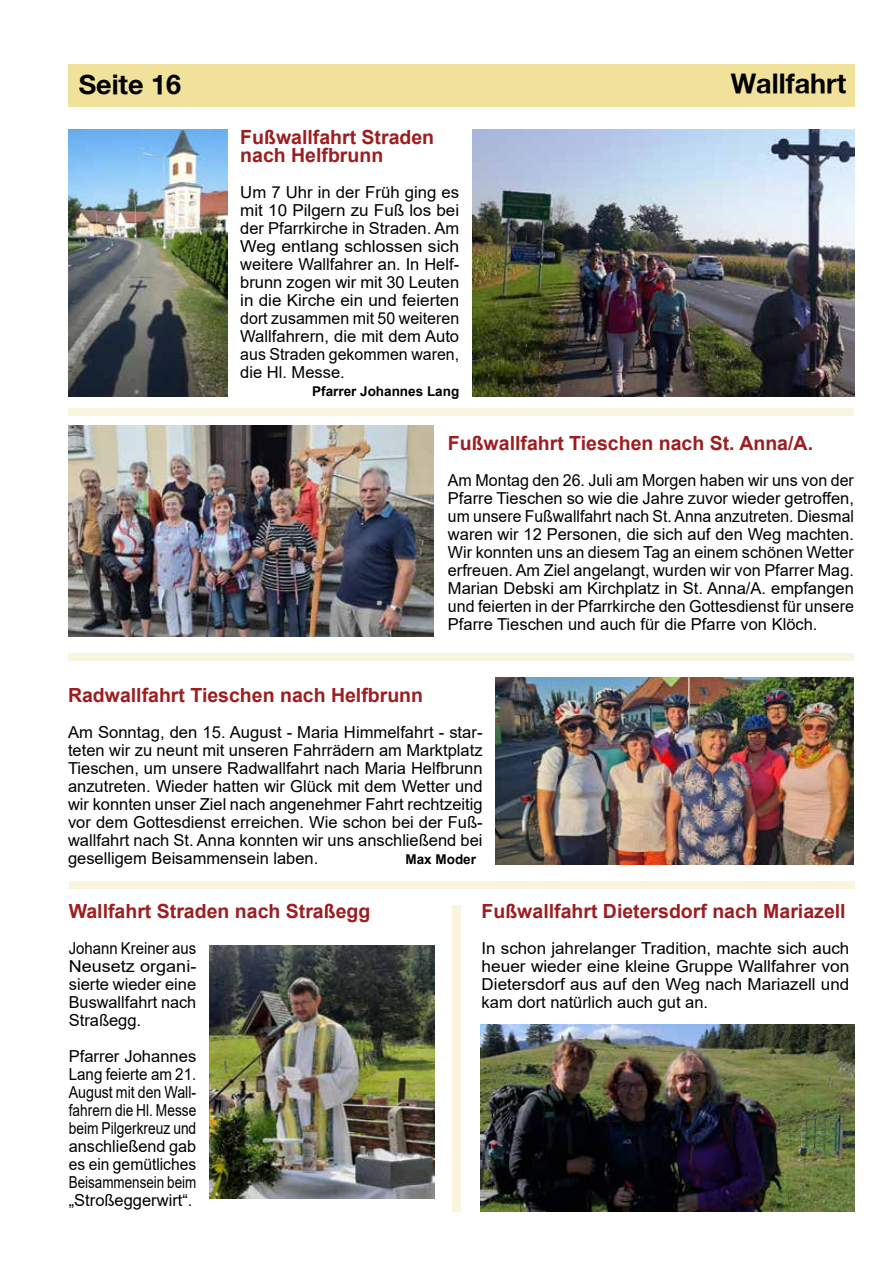
<style>
.page{position:relative;width:893px;height:1263px;background:#fff}
.page>*{position:absolute;margin:0;border:0;box-sizing:border-box;transform-origin:0 0}
.t1{font:700 27px "Helvetica Neue";color:#000}
.t2{font:700 19.5px/18px "Arial";color:#9d1d20}
.t3{font:16.5px/18px "Arial";color:#000;text-align:justify}
.t4{font:16.5px/18px "Arial";color:#000;text-align:justify;scale:.9 1}
.t5{font:700 13.5px "Arial";color:#000}
</style>
<div class="page">
<div style="left:68px;top:64px;width:787px;height:42px;background:#f1e29b"></div>
<img style="left:68px;top:130px;width:159px;height:266px">
<img style="left:68px;top:426px;width:366px;height:211px">
<img style="left:495px;top:678px;width:359px;height:186px">
<img style="left:472px;top:130px;width:383px;height:266px">
<img style="left:209px;top:945px;width:225px;height:253px">
<img style="left:480px;top:1025px;width:375px;height:187px">
<div style="left:68px;top:409px;width:786px;height:7px;background:#f9f4dd"></div>
<div style="left:68px;top:653px;width:786px;height:8px;background:#f9f4dd"></div>
<div style="left:69px;top:881px;width:786px;height:8px;background:#f9f4dd"></div>
<div style="left:452px;top:905px;width:9px;height:307px;background:#f9f4dd"></div>
<h1 class="t1" style="left:79px;top:68px;width:104px">Seite 16</h1>
<p class="t2" style="left:240px;top:128px;width:195px">Fußwallfahrt Straden nach Helfbrunn</p>
<p class="t3" style="left:240px;top:183px;width:220px">Um 7 Uhr in der Früh ging es mit 10 Pilgern zu Fuß los bei der Pfarrkirche in Straden. Am Weg entlang schlossen sich weitere Wallfahrer an. In Helf&shy;brunn zogen wir mit 30 Leuten in die Kirche ein und feierten dort zusammen mit 50 weiteren Wallfahrern, die mit dem Auto aus Straden gekommen waren, die Hl. Messe.</p>
<p class="t5" style="left:312px;top:382px;width:149px">Pfarrer Johannes Lang</p>
<h1 class="t1" style="left:731px;top:67px;width:117px">Wallfahrt</h1>
<p class="t2" style="left:448px;top:434px;width:367px">Fußwallfahrt Tieschen nach St. Anna/A.</p>
<p class="t3" style="left:448px;top:471px;width:408px">Am Montag den 26. Juli am Morgen haben wir uns von der Pfarre Tieschen so wie die Jahre zuvor wieder getroffen, um unsere Fußwallfahrt nach St. Anna anzutreten. Diesmal waren wir 12 Personen, die sich auf den Weg machten.<br>Wir konnten uns an diesem Tag an einem schönen Wetter erfreuen. Am Ziel angelangt, wurden wir von Pfarrer Mag.<br>Marian Debski am Kirchplatz in St. Anna/A. empfangen und feierten in der Pfarrkirche den Gottesdienst für unsere Pfarre Tieschen und auch für die Pfarre von Klöch.</p>
<p class="t2" style="left:68px;top:686px;width:357px">Radwallfahrt Tieschen nach Helfbrunn</p>
<p class="t3" style="left:68px;top:723px;width:416px">Am Sonntag, den 15. August - Maria Himmelfahrt - star&shy;teten wir zu neunt mit unseren Fahrrädern am Marktplatz Tieschen, um unsere Radwallfahrt nach Maria Helfbrunn anzutreten. Wieder hatten wir Glück mit dem Wetter und wir konnten unser Ziel nach angenehmer Fahrt rechtzeitig vor dem Gottesdienst erreichen. Wie schon bei der Fuß&shy;wallfahrt nach St. Anna konnten wir uns anschließend bei geselligem Beisammensein laben.</p>
<p class="t5" style="left:406px;top:850px;width:72px">Max Moder</p>
<p class="t2" style="left:69px;top:902px;width:303px">Wallfahrt Straden nach Straßegg</p>
<p class="t4" style="left:69px;top:939px;width:143px">Johann Kreiner aus Neusetz organi&shy;sierte wieder eine Buswallfahrt nach Straßegg.</p>
<p class="t3" style="left:69px;top:1047px;width:129px">Pfarrer Johannes Lang feierte am 21.<br>August mit den Wall&shy;fahrern die Hl. Messe beim Pilgerkreuz und anschließend gab es ein gemütliches Beisammensein beim „Stroßeggerwirt“.</p>
<p class="t2" style="left:482px;top:902px;width:366px">Fußwallfahrt Dietersdorf nach Mariazell</p>
<p class="t3" style="left:482px;top:939px;width:369px">In schon jahrelanger Tradition, machte sich auch heuer wieder eine kleine Gruppe Wallfahrer von Dietersdorf aus auf den Weg nach Mariazell und kam dort natürlich auch gut an.</p>
</div>
